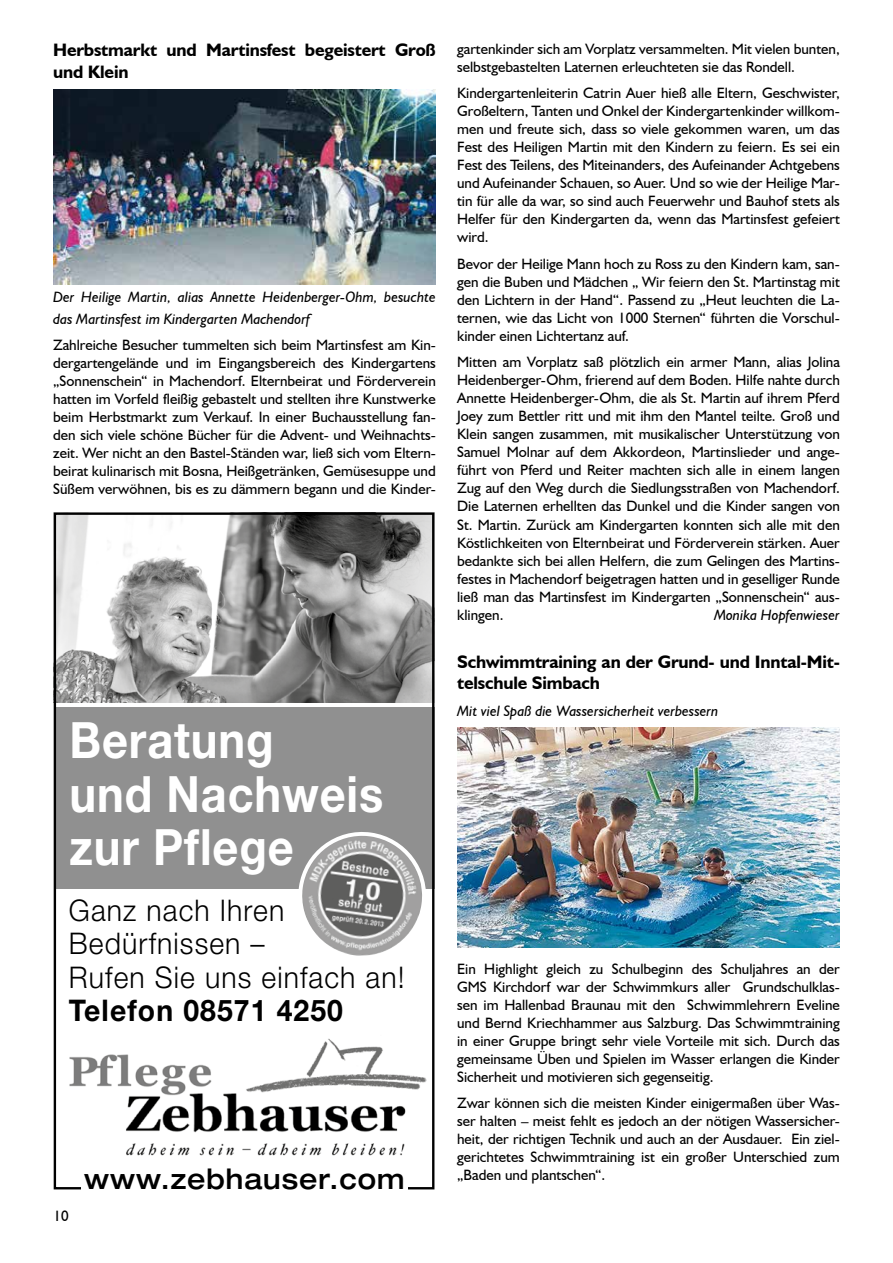
<style>
.page{position:relative;width:893px;height:1263px;background:#fff}
.page>*{position:absolute;margin:0;border:0;box-sizing:border-box;transform-origin:0 0}
.t1{font:700 50.1px/53.7px "Helvetica Neue East A";letter-spacing:.02em;color:#fff;scale:.9 1}
.t2{font:300 29.85px/33.5px "Helvetica Neue";letter-spacing:.04em;color:#000;scale:.95 1}
.t3{font:700 29.85px "Helvetica Neue";letter-spacing:.04em;color:#000;scale:.95 1}
.t4{font:500 expanded 28.2px "Helvetica Neue";letter-spacing:.04em;color:#000;scale:.9 1}
.t5{font:700 18px/21.6px "Humanist 521 BT";letter-spacing:-.01em;color:#000}
.t6{font:15px/18px "Humanist 521 BT";color:#000;text-align:justify}
.t7{font:italic 15px/21.6px "Humanist 521 BT";color:#000}
</style>
<div class="page">
<img style="left:457px;top:727px;width:383px;height:220px">
<img style="left:57px;top:515px;width:374px;height:187px">
<img style="left:69px;top:1038px;width:358px;height:118px">
<div style="left:54px;top:707px;width:380px;height:181px;background:#909090"></div>
<svg style="left:294px;top:832px;width:136px;height:57px"></svg>
<img style="left:298px;top:836px;width:128px;height:120px">
<div style="left:54px;top:512px;width:380px;height:677px;border:2px solid #000"></div>
<div style="left:81px;top:1186px;width:327px;height:6px;background:#fff"></div>
<img style="left:53px;top:89px;width:383px;height:195px">
<p class="t5" style="left:53px;top:39px;width:384px">Herbstmarkt und Martinsfest begeistert Groß und Klein</p>
<p class="t7" style="left:53px;top:286px;width:384px">Der Heilige Martin, alias Annette Heidenberger-Ohm, besuchte das Martinsfest im Kindergarten Machendorf</p>
<p class="t6" style="left:53px;top:336px;width:384px">Zahlreiche Besucher tummelten sich beim Martinsfest am Kin&shy;dergartengelände und im Eingangsbereich des Kindergartens „Sonnenschein“ in Machendorf. Elternbeirat und Förderverein hatten im Vorfeld fleißig gebastelt und stellten ihre Kunstwerke beim Herbstmarkt zum Verkauf. In einer Buchausstellung fan&shy;den sich viele schöne Bücher für die Advent- und Weihnachts&shy;zeit. Wer nicht an den Bastel-Ständen war, ließ sich vom Eltern&shy;beirat kulinarisch mit Bosna, Heißgetränken, Gemüsesuppe und Süßem verwöhnen, bis es zu dämmern begann und die Kinder-</p>
<h1 class="t1" style="left:69px;top:714px;width:350px">Beratung<br>und Nachweis zur Pflege</h1>
<h2 class="t2" style="left:69px;top:893px;width:355px">Ganz nach Ihren<br>Bedürfnissen –<br>Rufen Sie uns einfach an!</h2>
<h2 class="t3" style="left:69px;top:992px;width:290px">Telefon 08571 4250</h2>
<p class="t6" style="left:54px;top:1207px;width:17px">10</p>
<h3 class="t4" style="left:84px;top:1162px;width:357px">www.zebhauser.com</h3>
<p class="t6" style="left:457px;top:40px;width:384px">gartenkinder sich am Vorplatz versammelten. Mit vielen bunten, selbstgebastelten Laternen erleuchteten sie das Rondell.</p>
<p class="t6" style="left:457px;top:84px;width:384px">Kindergartenleiterin Catrin Auer hieß alle Eltern, Geschwister, Großeltern, Tanten und Onkel der Kindergartenkinder willkom&shy;men und freute sich, dass so viele gekommen waren, um das Fest des Heiligen Martin mit den Kindern zu feiern. Es sei ein Fest des Teilens, des Miteinanders, des Aufeinander Achtgebens und Aufeinander Schauen, so Auer. Und so wie der Heilige Mar&shy;tin für alle da war, so sind auch Feuerwehr und Bauhof stets als Helfer für den Kindergarten da, wenn das Martinsfest gefeiert wird.</p>
<p class="t6" style="left:457px;top:255px;width:384px">Bevor der Heilige Mann hoch zu Ross zu den Kindern kam, san&shy;gen die Buben und Mädchen „ Wir feiern den St. Martinstag mit den Lichtern in der Hand“. Passend zu „Heut leuchten die La&shy;ternen, wie das Licht von 1000 Sternen“ führten die Vorschul&shy;kinder einen Lichtertanz auf.</p>
<p class="t6" style="left:457px;top:353px;width:384px">Mitten am Vorplatz saß plötzlich ein armer Mann, alias Jolina Heidenberger-Ohm, frierend auf dem Boden. Hilfe nahte durch Annette Heidenberger-Ohm, die als St. Martin auf ihrem Pferd Joey zum Bettler ritt und mit ihm den Mantel teilte. Groß und Klein sangen zusammen, mit musikalischer Unterstützung von Samuel Molnar auf dem Akkordeon, Martinslieder und ange&shy;führt von Pferd und Reiter machten sich alle in einem langen Zug auf den Weg durch die Siedlungsstraßen von Machendorf.<br>Die Laternen erhellten das Dunkel und die Kinder sangen von St. Martin. Zurück am Kindergarten konnten sich alle mit den Köstlichkeiten von Elternbeirat und Förderverein stärken. Auer bedankte sich bei allen Helfern, die zum Gelingen des Martins&shy;festes in Machendorf beigetragen hatten und in geselliger Runde ließ man das Martinsfest im Kindergarten „Sonnenschein“ aus&shy;klingen.</p>
<p class="t7" style="left:714px;top:603px;width:127px">Monika Hopfenwieser</p>
<p class="t5" style="left:457px;top:650px;width:384px">Schwimmtraining an der Grund- und Inntal-Mit&shy;telschule Simbach</p>
<p class="t7" style="left:457px;top:699px;width:263px">Mit viel Spaß die Wassersicherheit verbessern</p>
<p class="t6" style="left:457px;top:959px;width:384px">Ein Highlight gleich zu Schulbeginn des Schuljahres an der GMS Kirchdorf war der Schwimmkurs aller Grundschulklas&shy;sen im Hallenbad Braunau mit den Schwimmlehrern Eveline und Bernd Kriechhammer aus Salzburg. Das Schwimmtraining in einer Gruppe bringt sehr viele Vorteile mit sich. Durch das gemeinsame Üben und Spielen im Wasser erlangen die Kinder Sicherheit und motivieren sich gegenseitig.</p>
<p class="t6" style="left:457px;top:1094px;width:384px">Zwar können sich die meisten Kinder einigermaßen über Was&shy;ser halten – meist fehlt es jedoch an der nötigen Wassersicher&shy;heit, der richtigen Technik und auch an der Ausdauer. Ein ziel&shy;gerichtetes Schwimmtraining ist ein großer Unterschied zum „Baden und plantschen“.</p>
</div>
